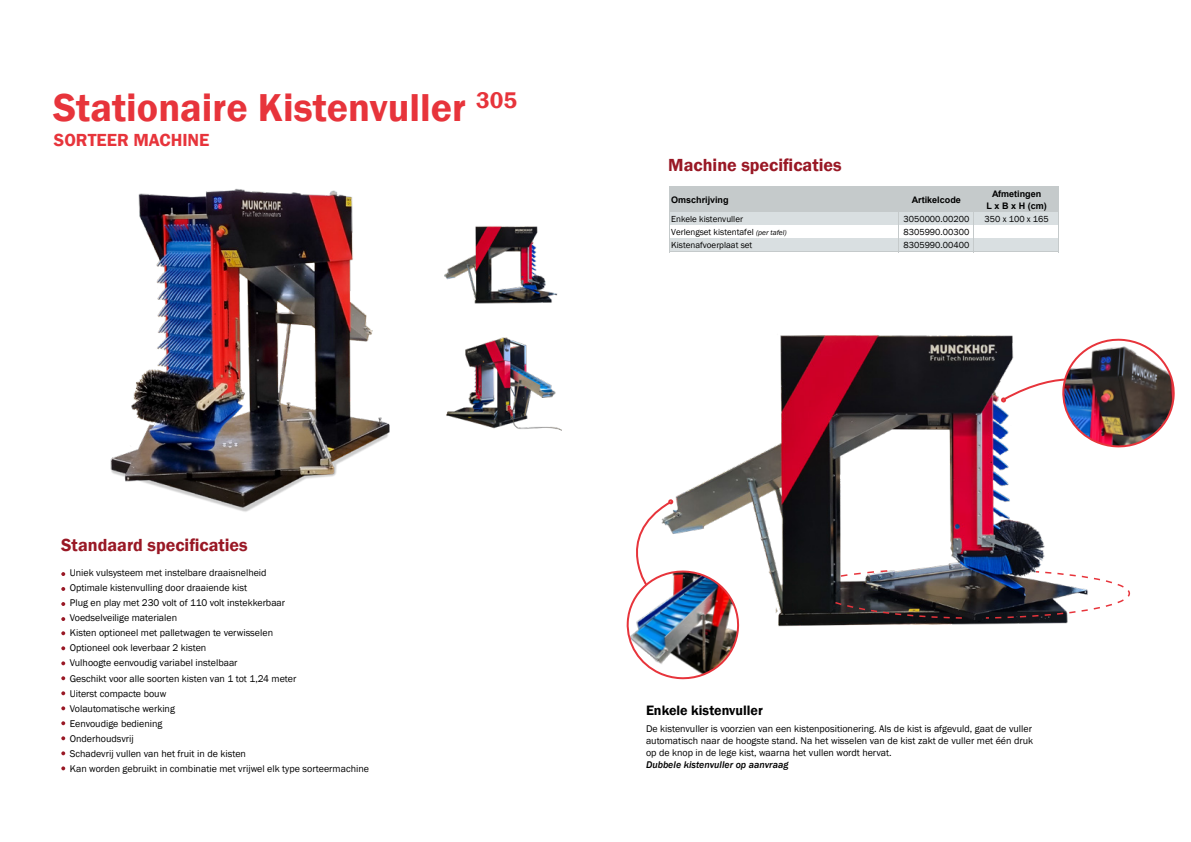
<style>
.page{position:relative;width:1191px;height:842px;background:#fff}
.page>*{position:absolute;margin:0;border:0;box-sizing:border-box;transform-origin:0 0}
.t1{font:600 40px "Franklin Gothic";color:#e7343b}
.t2{font:600 18px "Franklin Gothic";color:#991825}
.t3{font:600 18px "Franklin Gothic";color:#e7343b}
.t4{font:600 14px "Franklin Gothic";color:#000}
.t5{font:10px/15px "Franklin Gothic";color:#000}
.t6{font:italic 500 10px "Franklin Gothic";color:#000}
.t7{font:9px/13.1px "Franklin Gothic";color:#000}
.t8{font:700 9px/12.5px "Arial";color:#000;text-align:center}
.s1{font-style:italic;font-size:7.5px}
</style>
<div class="page">
<img style="left:110px;top:188px;width:280px;height:324px">
<img style="left:446px;top:337px;width:115px;height:93px">
<img style="left:444px;top:226px;width:114px;height:78px">
<svg style="left:61px;top:572px;width:4px;height:4px"></svg>
<svg style="left:61px;top:617px;width:4px;height:4px"></svg>
<svg style="left:61px;top:661px;width:4px;height:4px"></svg>
<svg style="left:61px;top:706px;width:4px;height:4px"></svg>
<svg style="left:61px;top:587px;width:4px;height:4px"></svg>
<svg style="left:61px;top:631px;width:4px;height:4px"></svg>
<svg style="left:61px;top:676px;width:4px;height:4px"></svg>
<svg style="left:61px;top:721px;width:4px;height:4px"></svg>
<svg style="left:61px;top:751px;width:4px;height:4px"></svg>
<svg style="left:61px;top:602px;width:4px;height:4px"></svg>
<svg style="left:61px;top:646px;width:4px;height:4px"></svg>
<svg style="left:61px;top:691px;width:4px;height:4px"></svg>
<svg style="left:61px;top:736px;width:4px;height:4px"></svg>
<svg style="left:61px;top:766px;width:4px;height:4px"></svg>
<svg style="left:653px;top:671px;width:60px;height:9px"></svg>
<img style="left:626px;top:335px;width:549px;height:336px">
<svg style="left:839px;top:569px;width:50px;height:9px"></svg>
<svg style="left:833px;top:601px;width:130px;height:18px;background:#2f2625"></svg>
<img style="left:984px;top:570px;width:146px;height:49px">
<div style="left:670px;top:187px;width:445px;height:26px;background:#c5cacb"></div>
<div style="left:670px;top:213px;width:445px;height:13px;background:#d9dfe1"></div>
<div style="left:670px;top:239px;width:445px;height:13px;background:#d9dfe1"></div>
<hr style="left:669px;top:186px;width:1px;height:66px;background:#c5cacb">
<hr style="left:897px;top:187px;width:1px;height:65px;background:#c5cacb">
<hr style="left:973px;top:187px;width:1px;height:65px;background:#c5cacb">
<hr style="left:1058px;top:187px;width:1px;height:65px;background:#c5cacb">
<hr style="left:670px;top:186px;width:445px;height:1px;background:#c5cacb">
<hr style="left:670px;top:252px;width:445px;height:1px;background:#c5cacb">
<div style="left:1059px;top:120px;width:90px;height:167px;background:#fff"></div>
<h1 class="t1" style="left:53px;top:83px;width:465px">Stationaire Kistenvuller <sup>305</sup></h1>
<h2 class="t3" style="left:54px;top:129px;width:157px">SORTEER MACHINE</h2>
<h2 class="t2" style="left:61px;top:534px;width:188px">Standaard specificaties</h2>
<p class="t5" style="left:70px;top:566px;width:301px">Uniek vulsysteem met instelbare draaisnelheid<br>Optimale kistenvulling door draaiende kist<br>Plug en play met 230 volt of 110 volt instekkerbaar<br>Voedselveilige materialen<br>Kisten optioneel met palletwagen te verwisselen<br>Optioneel ook leverbaar 2 kisten<br>Vulhoogte eenvoudig variabel instelbaar<br>Geschikt voor alle soorten kisten van 1 tot 1,24 meter<br>Uiterst compacte bouw<br>Volautomatische werking<br>Eenvoudige bediening<br>Onderhoudsvrij<br>Schadevrij vullen van het fruit in de kisten<br>Kan worden gebruikt in combinatie met vrijwel elk type sorteermachine</p>
<h2 class="t2" style="left:668px;top:154px;width:175px">Machine specificaties</h2>
<p class="t8" style="left:986px;top:188px;width:62px">Afmetingen<br>L x B x H (cm)</p>
<p class="t8" style="left:671px;top:193px;width:59px">Omschrijving</p>
<p class="t8" style="left:912px;top:193px;width:50px">Artikelcode</p>
<p class="t7" style="left:671px;top:225px;width:117px">Verlengset kistentafel <span class="s1">(per tafel)<br></span>Kistenafvoerplaat set</p>
<p class="t7" style="left:671px;top:213px;width:73px">Enkele kistenvuller</p>
<p class="t7" style="left:903px;top:213px;width:68px">3050000.00200</p>
<p class="t7" style="left:984px;top:213px;width:66px">350 x 100 x 165</p>
<p class="t7" style="left:903px;top:226px;width:68px">8305990.00300<br>8305990.00400</p>
<h3 class="t4" style="left:646px;top:701px;width:118px">Enkele kistenvuller</h3>
<p class="t5" style="left:646px;top:723px;width:389px;line-height:12px;text-align:justify">De kistenvuller is voorzien van een kistenpositionering. Als de kist is afgevuld, gaat de vuller automatisch naar de hoogste stand. Na het wisselen van de kist zakt de vuller met één druk op de knop in de lege kist, waarna het vullen wordt hervat.</p>
<p class="t6" style="left:646px;top:759px;width:144px">Dubbele kistenvuller op aanvraag</p>
</div>
